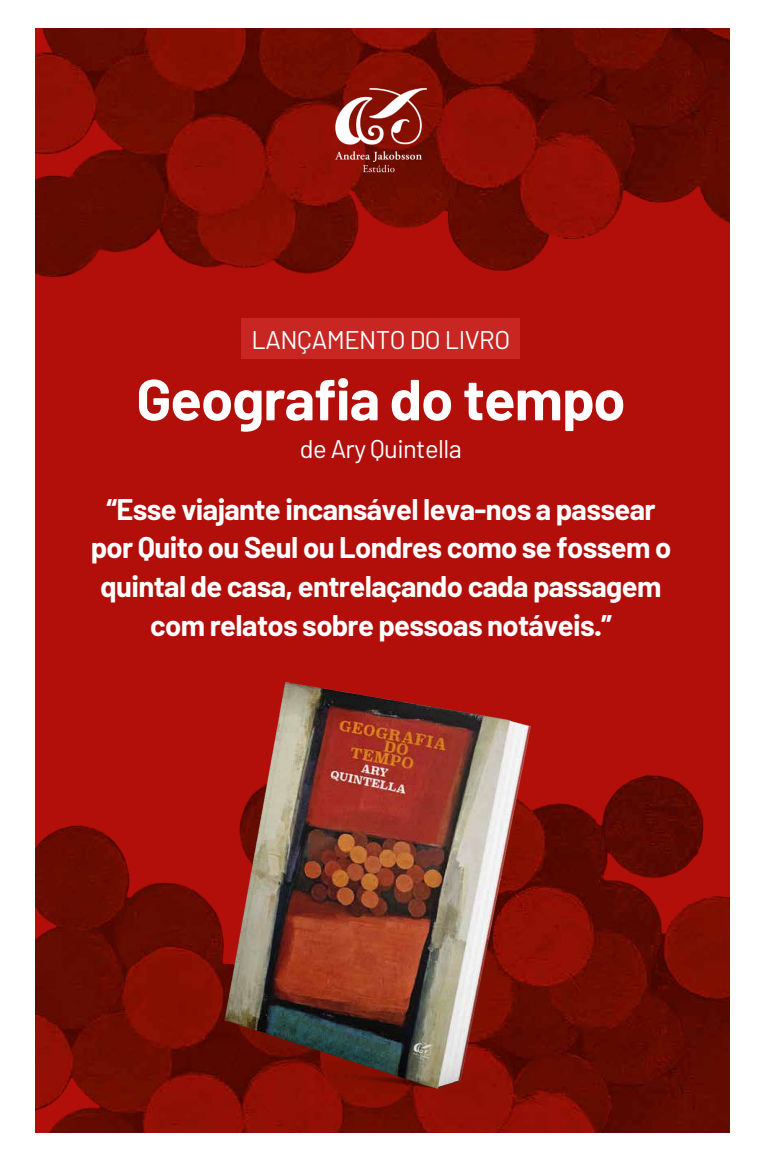
<style>
.page{position:relative;width:760px;height:1160px;background:#fff}
.page>*{position:absolute;margin:0;border:0;box-sizing:border-box;transform-origin:0 0}
.t1{font:700 57.7px "Barlow";letter-spacing:-.015em;color:#fff}
.t2{font:700 29.2px/38.6px "Barlow";letter-spacing:-.02em;color:#fff;text-align:center}
.t3{font:25.5px "Barlow";letter-spacing:-.02em;color:#fff}
</style>
<div class="page">
<div style="left:35px;top:28px;width:694px;height:1104px;background:#b20f0b"></div>
<img style="left:35px;top:775px;width:694px;height:357px">
<img style="left:35px;top:28px;width:694px;height:249px">
<img style="left:332px;top:85px;width:97px;height:90px">
<img style="left:152px;top:681px;width:458px;height:451px">
<div style="left:241px;top:318px;width:279px;height:41px;background:#c82622"></div>
<p class="t3" style="left:251px;top:323px;width:260px">LANÇAMENTO DO LIVRO</p>
<h1 class="t1" style="left:136px;top:363px;width:491px">Geografia do tempo</h1>
<p class="t3" style="left:300px;top:433px;width:163px">de Ary Quintella</p>
<p class="t2" style="left:91px;top:489px;width:582px">“Esse viajante incansável leva-nos a passear por Quito ou Seul ou Londres como se fossem o quintal de casa, entrelaçando cada passagem com relatos sobre pessoas notáveis.”</p>
</div>
